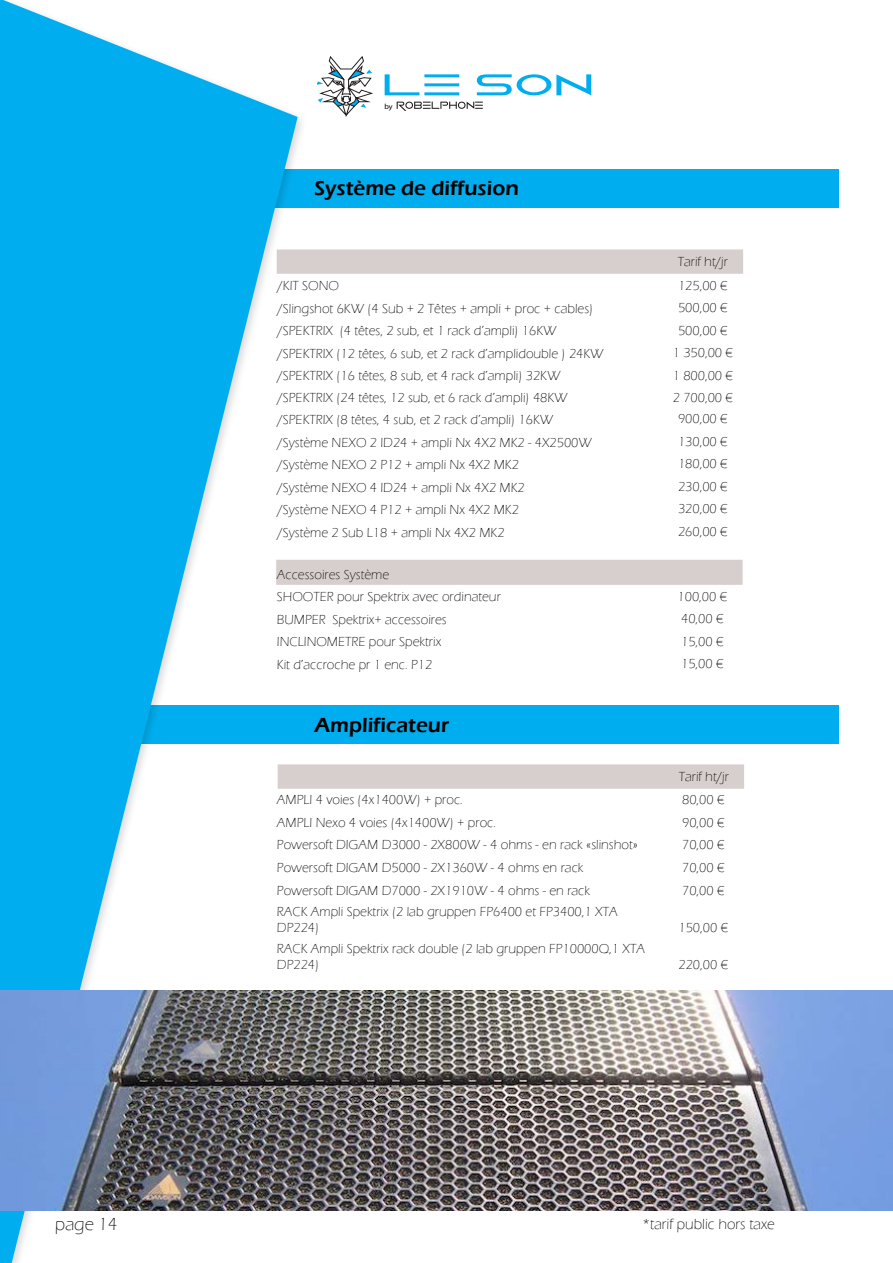
<style>
.page{position:relative;width:893px;height:1263px;background:#fff}
.page>*{position:absolute;margin:0;border:0;box-sizing:border-box;transform-origin:0 0}
.t1{font:30.6px "Vermin Vibes 2";color:#00aeef;scale:1.66 1}
.t2{font:600 21px "Eras ITC";color:#000}
.t3{font:300 18px "Eras ITC";color:#000}
.t4{font:300 15px "Eras ITC";color:#000}
.t5{font:300 13.5px/16.2px "Eras ITC";color:#000}
.t6{font:7.5px "Myriad Pro";color:#000;scale:1.06 1}
</style>
<div class="page">
<div style="left:308px;top:560px;width:435px;height:25px;background:#d7cfcd"></div>
<div style="left:0;top:169px;width:839px;height:39px;background:#00aeef"></div>
<svg style="left:308px;top:249px;width:435px;height:25px;background:#d8d0ce"></svg>
<svg style="left:397px;top:102px;width:86px;height:9px"></svg>
<svg style="left:317px;top:56px;width:56px;height:61px"></svg>
<div style="left:0;top:705px;width:839px;height:39px;background:#00aeef"></div>
<svg style="left:308px;top:764px;width:436px;height:25px;background:#d8d0ce"></svg>
<div style="left:0;top:0;width:308px;height:1263px;background:#000;opacity:.16"></div>
<svg style="left:0;top:0;width:298px;height:1263px;fill:#00aeef"></svg>
<img style="left:0;top:990px;width:893px;height:221px">
<h1 class="t1" style="left:385px;top:71px;width:128px">LE SON</h1>
<p class="t6" style="left:384px;top:102px;width:9px">by</p>
<h2 class="t2" style="left:314px;top:176px;width:206px">Système de diffusion</h2>
<p class="t5" style="left:678px;top:254px;width:52px">Tarif ht/jr</p>
<p class="t5" style="left:277px;top:278px;width:63px">/KIT SONO</p>
<p class="t5" style="left:678px;top:277px;width:51px">125,00 €</p>
<p class="t5" style="left:277px;top:300px;width:317px">/Slingshot 6KW (4 Sub + 2 Têtes + ampli + proc + cables)</p>
<p class="t5" style="left:678px;top:300px;width:51px">500,00 €</p>
<p class="t5" style="left:277px;top:323px;width:281px">/SPEKTRIX (4 têtes, 2 sub, et 1 rack d’ampli) 16KW</p>
<p class="t5" style="left:678px;top:322px;width:51px">500,00 €</p>
<p class="t5" style="left:277px;top:345px;width:328px">/SPEKTRIX (12 têtes, 6 sub, et 2 rack d’amplidouble ) 24KW</p>
<p class="t5" style="left:673px;top:345px;width:62px">1 350,00 €</p>
<p class="t5" style="left:277px;top:368px;width:284px">/SPEKTRIX (16 têtes, 8 sub, et 4 rack d’ampli) 32KW</p>
<p class="t5" style="left:673px;top:367px;width:62px">1 800,00 €</p>
<p class="t5" style="left:277px;top:389px;width:292px">/SPEKTRIX (24 têtes, 12 sub, et 6 rack d’ampli) 48KW</p>
<p class="t5" style="left:673px;top:389px;width:62px">2 700,00 €</p>
<p class="t5" style="left:277px;top:412px;width:277px">/SPEKTRIX (8 têtes, 4 sub, et 2 rack d’ampli) 16KW</p>
<p class="t5" style="left:678px;top:411px;width:51px">900,00 €</p>
<p class="t5" style="left:277px;top:434px;width:316px">/Système NEXO 2 ID24 + ampli Nx 4X2 MK2 - 4X2500W</p>
<p class="t5" style="left:678px;top:433px;width:51px">130,00 €</p>
<p class="t5" style="left:277px;top:457px;width:243px">/Système NEXO 2 P12 + ampli Nx 4X2 MK2</p>
<p class="t5" style="left:678px;top:456px;width:51px">180,00 €</p>
<p class="t5" style="left:277px;top:479px;width:249px">/Système NEXO 4 ID24 + ampli Nx 4X2 MK2</p>
<p class="t5" style="left:678px;top:478px;width:51px">230,00 €</p>
<p class="t5" style="left:277px;top:502px;width:243px">/Système NEXO 4 P12 + ampli Nx 4X2 MK2</p>
<p class="t5" style="left:678px;top:501px;width:51px">320,00 €</p>
<p class="t5" style="left:277px;top:524px;width:229px">/Système 2 Sub L18 + ampli Nx 4X2 MK2</p>
<p class="t5" style="left:678px;top:523px;width:51px">260,00 €</p>
<p class="t5" style="left:277px;top:563px;width:225px;line-height:22.5px">Accessoires Système<br>SHOOTER pour Spektrix avec ordinateur</p>
<p class="t5" style="left:677px;top:588px;width:51px">100,00 €</p>
<p class="t5" style="left:277px;top:611px;width:171px">BUMPER Spektrix+ accessoires</p>
<p class="t5" style="left:681px;top:611px;width:44px">40,00 €</p>
<p class="t5" style="left:277px;top:634px;width:166px">INCLINOMETRE pour Spektrix</p>
<p class="t5" style="left:681px;top:633px;width:44px">15,00 €</p>
<p class="t5" style="left:277px;top:656px;width:157px">Kit d’accroche pr 1 enc. P12</p>
<p class="t5" style="left:681px;top:656px;width:44px">15,00 €</p>
<h2 class="t2" style="left:314px;top:713px;width:136px">Amplificateur</h2>
<p class="t5" style="left:679px;top:769px;width:52px">Tarif ht/jr</p>
<p class="t5" style="left:277px;top:792px;width:187px">AMPLI 4 voies (4x1400W) + proc.</p>
<p class="t5" style="left:682px;top:792px;width:44px">80,00 €</p>
<p class="t5" style="left:277px;top:814px;width:221px">AMPLI Nexo 4 voies (4x1400W) + proc.</p>
<p class="t5" style="left:682px;top:814px;width:44px">90,00 €</p>
<p class="t5" style="left:277px;top:837px;width:363px">Powersoft DIGAM D3000 - 2X800W - 4 ohms - en rack «slinshot»</p>
<p class="t5" style="left:682px;top:837px;width:44px">70,00 €</p>
<p class="t5" style="left:277px;top:860px;width:308px">Powersoft DIGAM D5000 - 2X1360W - 4 ohms en rack</p>
<p class="t5" style="left:682px;top:860px;width:44px">70,00 €</p>
<p class="t5" style="left:277px;top:882px;width:315px">Powersoft DIGAM D7000 - 2X1910W - 4 ohms - en rack</p>
<p class="t5" style="left:682px;top:882px;width:44px">70,00 €</p>
<p class="t5" style="left:277px;top:903px;width:342px">RACK Ampli Spektrix (2 lab gruppen FP6400 et FP3400,1 XTA<br>DP224)</p>
<p class="t5" style="left:678px;top:919px;width:51px">150,00 €</p>
<p class="t5" style="left:277px;top:941px;width:370px">RACK Ampli Spektrix rack double (2 lab gruppen FP10000Q,1 XTA<br>DP224)</p>
<p class="t5" style="left:678px;top:957px;width:51px">220,00 €</p>
<h3 class="t3" style="left:55px;top:1213px;width:64px">page 14</h3>
<p class="t4" style="left:643px;top:1216px;width:134px">*tarif public hors taxe</p>
</div>
